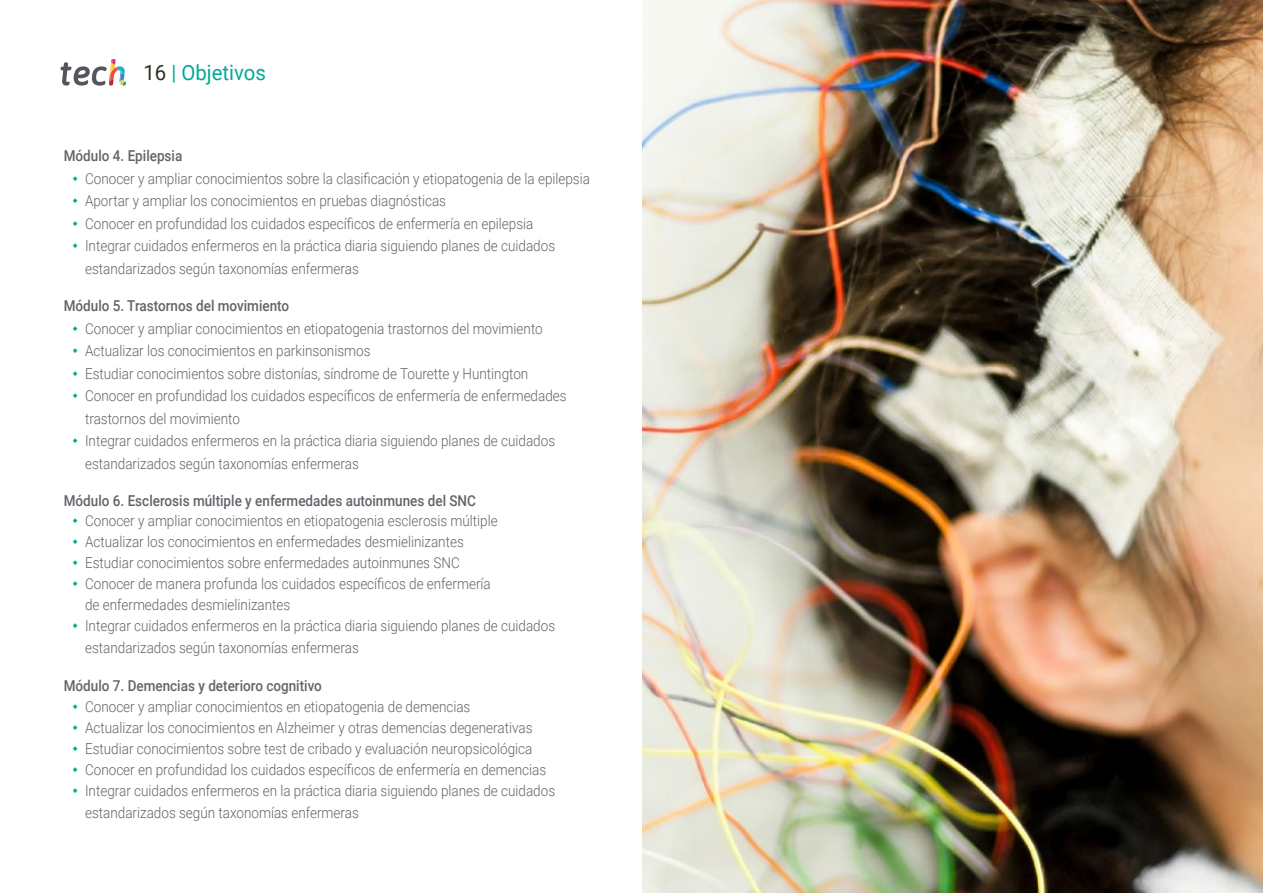
<style>
.page{position:relative;width:1263px;height:893px;background:#fff}
.page>*{position:absolute;margin:0;border:0;box-sizing:border-box;transform-origin:0 0}
.t1{font:21px "Roboto";color:#00a996}
.t2{font:300 15px/22.5px "Roboto";color:#61646a;scale:.9 1}
.t3{font:500 15px "Roboto";color:#61646a;scale:.9 1}
.s1{color:#312e20}
</style>
<div class="page">
<svg style="left:61px;top:59px;width:65px;height:27px"></svg>
<img style="left:642px;top:0;width:621px;height:893px">
<h1 class="t1" style="left:144px;top:57px;width:124px"><span class="s1">16</span> | Objetivos</h1>
<p class="t3" style="left:64px;top:145px;width:133px">Módulo 4. Epilepsia</p>
<p class="t2" style="left:85px;top:167px;width:563px">Conocer y ampliar conocimientos sobre la clasificación y etiopatogenia de la epilepsia Aportar y ampliar los conocimientos en pruebas diagnósticas<br>Conocer en profundidad los cuidados específicos de enfermería en epilepsia<br>Integrar cuidados enfermeros en la práctica diaria siguiendo planes de cuidados estandarizados según taxonomías enfermeras</p>
<p class="t3" style="left:64px;top:295px;width:252px">Módulo 5. Trastornos del movimiento</p>
<p class="t2" style="left:85px;top:316px;width:537px">Conocer y ampliar conocimientos en etiopatogenia trastornos del movimiento Actualizar los conocimientos en parkinsonismos<br>Estudiar conocimientos sobre distonías, síndrome de Tourette y Huntington Conocer en profundidad los cuidados específicos de enfermería de enfermedades trastornos del movimiento<br>Integrar cuidados enfermeros en la práctica diaria siguiendo planes de cuidados estandarizados según taxonomías enfermeras</p>
<p class="t3" style="left:64px;top:490px;width:460px">Módulo 6. Esclerosis múltiple y enfermedades autoinmunes del SNC</p>
<p class="t2" style="left:85px;top:509px;width:524px;line-height:21px">Conocer y ampliar conocimientos en etiopatogenia esclerosis múltiple Actualizar los conocimientos en enfermedades desmielinizantes<br>Estudiar conocimientos sobre enfermedades autoinmunes SNC<br>Conocer de manera profunda los cuidados específicos de enfermería<br>de enfermedades desmielinizantes<br>Integrar cuidados enfermeros en la práctica diaria siguiendo planes de cuidados</p>
<p class="t2" style="left:85px;top:636px;width:306px">estandarizados según taxonomías enfermeras</p>
<p class="t3" style="left:64px;top:675px;width:288px">Módulo 7. Demencias y deterioro cognitivo</p>
<p class="t2" style="left:85px;top:695px;width:524px;line-height:21px">Conocer y ampliar conocimientos en etiopatogenia de demencias<br>Actualizar los conocimientos en Alzheimer y otras demencias degenerativas Estudiar conocimientos sobre test de cribado y evaluación neuropsicológica Conocer en profundidad los cuidados específicos de enfermería en demencias Integrar cuidados enfermeros en la práctica diaria siguiendo planes de cuidados</p>
<p class="t2" style="left:85px;top:801px;width:306px">estandarizados según taxonomías enfermeras</p>
</div>
